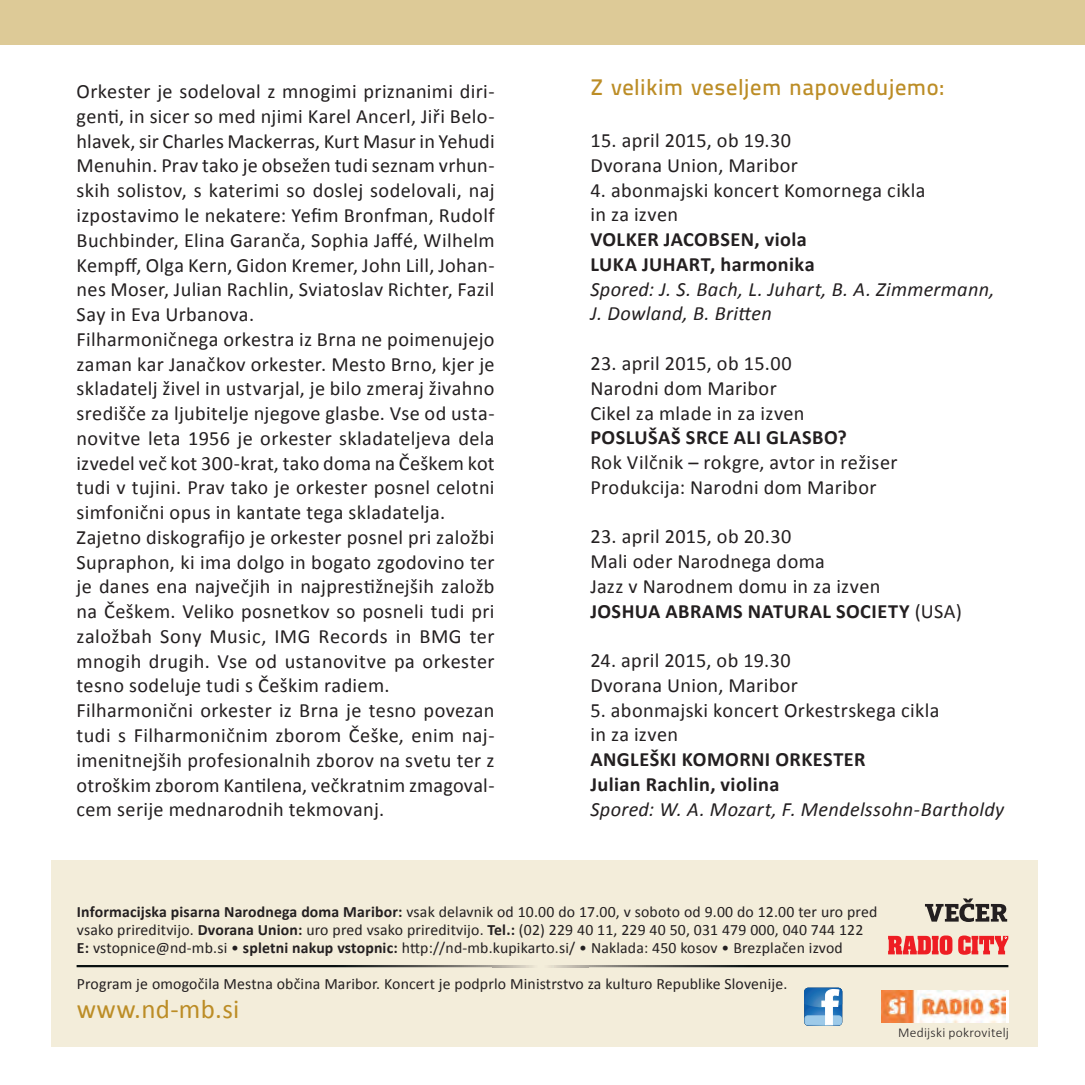
<style>
.page{position:relative;width:1085px;height:1085px;background:#fff}
.page>*{position:absolute;margin:0;border:0;box-sizing:border-box;transform-origin:0 0}
.t1{font:27px "Calibri";letter-spacing:.01em;color:#bc8d26}
.t2{font:22.5px "Titillium Text 25 L 600 wt";letter-spacing:.02em;color:#bc8d26}
.t3{font:20.25px/24.8px "Calibri";letter-spacing:.015em;color:#231f20}
.t4{font:700 20.25px/24.8px "Calibri";letter-spacing:.02em;color:#231f20}
.t5{font:italic 20.25px/24.8px "Calibri";letter-spacing:.015em;color:#231f20}
.t6{font:15.75px/18px "Calibri";letter-spacing:.01em;color:#231f20}
.t7{font:300 13.5px "Calibri";letter-spacing:.02em;color:#231f20}
.s1{font-weight:700}
</style>
<div class="page">
<div style="left:0;top:0;width:1084px;height:45px;background:#ddca97"></div>
<div style="left:51px;top:859px;width:986px;height:187px;background:#f3edda"></div>
<svg style="left:804px;top:987px;width:38px;height:38px"></svg>
<svg style="left:888px;top:935px;width:120px;height:19px"></svg>
<svg style="left:925px;top:898px;width:81px;height:23px"></svg>
<svg style="left:77px;top:965px;width:931px;height:2px;background:#252928"></svg>
<img style="left:492px;top:965px;width:96px;height:2px">
<svg style="left:1005px;top:990px;width:3px;height:32px"></svg>
<img style="left:881px;top:990px;width:124px;height:32px">
<p class="t3" style="left:77px;top:78px;width:419px">Orkester je sodeloval z mnogimi priznanimi diri&shy;genti, in sicer so med njimi Karel Ancerl, Jiři Belo&shy;hlavek, sir Charles Mackerras, Kurt Masur in Yehudi Menuhin. Prav tako je obsežen tudi seznam vrhun&shy;skih solistov, s katerimi so doslej sodelovali, naj izpostavimo le nekatere: Yefim Bronfman, Rudolf Buchbinder, Elina Garanča, Sophia Jaffé, Wilhelm Kempff, Olga Kern, Gidon Kremer, John Lill, Johan&shy;nes Moser, Julian Rachlin, Sviatoslav Richter, Fazil Say in Eva Urbanova.<br>Filharmoničnega orkestra iz Brna ne poimenujejo zaman kar Janačkov orkester. Mesto Brno, kjer je skladatelj živel in ustvarjal, je bilo zmeraj živahno središče za ljubitelje njegove glasbe. Vse od usta&shy;novitve leta 1956 je orkester skladateljeva dela izvedel več kot 300-krat, tako doma na Češkem kot tudi v tujini. Prav tako je orkester posnel celotni simfonični opus in kantate tega skladatelja.<br>Zajetno diskografijo je orkester posnel pri založbi Supraphon, ki ima dolgo in bogato zgodovino ter je danes ena največjih in najprestižnejših založb na Češkem. Veliko posnetkov so posneli tudi pri založbah Sony Music, IMG Records in BMG ter mnogih drugih. Vse od ustanovitve pa orkester tesno sodeluje tudi s Češkim radiem.<br>Filharmonični orkester iz Brna je tesno povezan tudi s Filharmoničnim zborom Češke, enim naj&shy;imenitnejših profesionalnih zborov na svetu ter z otroškim zborom Kantilena, večkratnim zmagoval&shy;cem serije mednarodnih tekmovanj.</p>
<p class="t2" style="left:590px;top:70px;width:355px">Z velikim veseljem napovedujemo:</p>
<p class="t3" style="left:590px;top:127px;width:209px">15. april 2015, ob 19.30<br>Dvorana Union, Maribor</p>
<p class="t3" style="left:590px;top:177px;width:337px">4. abonmajski koncert Komornega cikla in za izven</p>
<p class="t4" style="left:590px;top:226px;width:226px">VOLKER JACOBSEN, viola<br>LUKA JUHART, harmonika</p>
<p class="t5" style="left:590px;top:276px;width:405px">Spored: J. S. Bach, L. Juhart, B. A. Zimmermann,<br>J. Dowland, B. Britten</p>
<p class="t3" style="left:590px;top:350px;width:216px">23. april 2015, ob 15.00<br>Narodni dom Maribor<br>Cikel za mlade in za izven</p>
<p class="t4" style="left:590px;top:424px;width:258px">POSLUŠAŠ SRCE ALI GLASBO?</p>
<p class="t3" style="left:590px;top:449px;width:308px">Rok Vilčnik – rokgre, avtor in režiser<br>Produkcija: Narodni dom Maribor</p>
<p class="t3" style="left:590px;top:523px;width:373px">23. april 2015, ob 20.30<br>Mali oder Narodnega doma<br>Jazz v Narodnem domu in za izven<br><span class="s1">JOSHUA ABRAMS NATURAL SOCIETY</span> (USA)</p>
<p class="t3" style="left:590px;top:647px;width:209px">24. april 2015, ob 19.30<br>Dvorana Union, Maribor</p>
<p class="t3" style="left:590px;top:697px;width:350px">5. abonmajski koncert Orkestrskega cikla in za izven</p>
<p class="t4" style="left:590px;top:746px;width:277px">ANGLEŠKI KOMORNI ORKESTER<br>Julian Rachlin, violina</p>
<p class="t5" style="left:590px;top:795px;width:415px">Spored: W. A. Mozart, F. Mendelssohn-Bartholdy</p>
<p class="t6" style="left:77px;top:902px;width:801px"><span class="s1">Informacijska pisarna Narodnega doma Maribor:</span> vsak delavnik od 10.00 do 17.00, v soboto od 9.00 do 12.00 ter uro pred vsako prireditvijo. <span class="s1">Dvorana Union:</span> uro pred vsako prireditvijo. <span class="s1">Tel.:</span> (02) 229 40 11, 229 40 50, 031 479 000, 040 744 122<br><span class="s1">E:</span> vstopnice@nd-mb.si • <span class="s1">spletni nakup vstopnic:</span> http://nd-mb.kupikarto.si/ • Naklada: 450 kosov • Brezplačen izvod</p>
<p class="t6" style="left:77px;top:974px;width:712px">Program je omogočila Mestna občina Maribor. Koncert je podprlo Ministrstvo za kulturo Republike Slovenije.</p>
<h1 class="t1" style="left:77px;top:989px;width:164px">www.nd-mb.si</h1>
<p class="t7" style="left:898px;top:1023px;width:112px">Medijski pokrovitelj</p>
</div>
